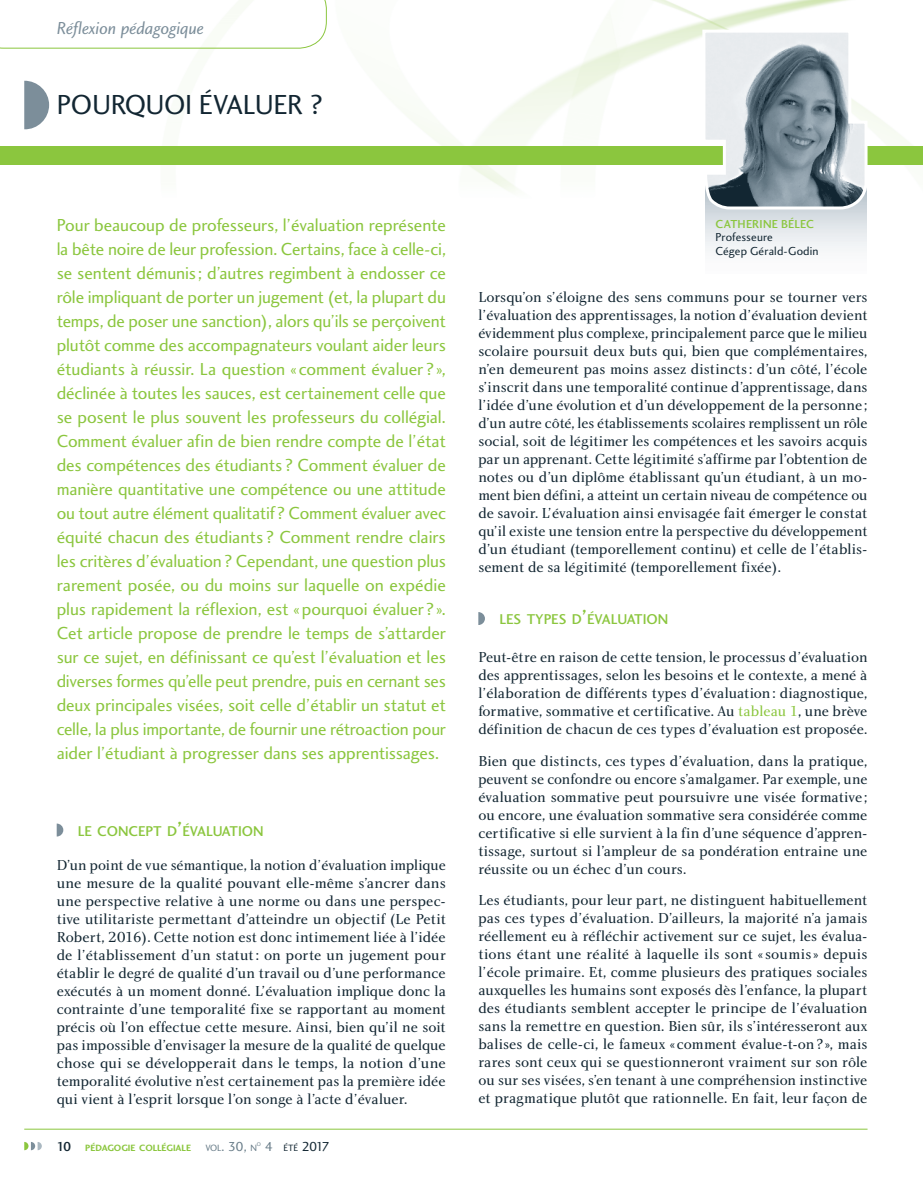
<style>
.page{position:relative;width:923px;height:1192px;background:#fff}
.page>*{position:absolute;margin:0;border:0;box-sizing:border-box;transform-origin:0 0}
.t1{font:28.5px "Charlotte Sans Book Plain";letter-spacing:-.01em;color:#122632}
.Intro__OK{font:18px/24px "Charlotte Sans Book Plain";letter-spacing:-.01em;color:#8bc63e;text-align:justify}
.t2{font:18px "Charlotte Sans Book Italic Plain";letter-spacing:-.01em;color:#7c8e9a}
.Article__OK{font:15px/18px "Charlotte Book Plain";color:#122632;text-align:justify}
.SousTitre__OK{font:14.7px "Charlotte Sans Medium Plain";color:#8bc63e}
.t3{font:13.5px "Charlotte Sans Book Plain";color:#122632}
.Photo{font:12px/13.5px "Charlotte Sans Book Plain";letter-spacing:.01em;color:#122632}
.t4{font:9.45px "Charlotte Sans Bold Plain";color:#8bc63e}
.t5{font:9.45px "Charlotte Sans Book Plain";color:#687c88}
.t6{font:5.55px "Charlotte Sans Book Plain";color:#687c88}
.s1{font-size:21px}
.s2{font-family:"Charlotte Sans Medium Plain";font-size:13.5px;color:#122632}
.s3{font-size:13.5px}
.s4{color:#687c88}
.s5{font-size:9.45px}
.s6{font-family:"Charlotte Sans Medium Plain";color:#8bc63e}
.s7{color:#8bc63e}
</style>
<div class="page">
<img style="left:0;top:0;width:913px;height:192px">
<svg style="left:24px;top:81px;width:25px;height:49px"></svg>
<div style="left:0;top:146px;width:922px;height:19px;background:#8bc63e"></div>
<hr style="left:24px;top:1129px;width:843px;height:1px;background:#8bc63e">
<svg style="left:24px;top:1142px;width:18px;height:8px"></svg>
<svg style="left:57px;top:823px;width:6px;height:14px"></svg>
<svg style="left:478px;top:612px;width:6px;height:13px"></svg>
<svg style="left:705px;top:211px;width:160px;height:40px"></svg>
<svg style="left:700px;top:28px;width:168px;height:183px"></svg>
<svg style="left:0;top:0;width:326px;height:48px"></svg>
<p class="t2" style="left:57px;top:17px;width:149px">Réflexion pédagogique</p>
<p class="t1" style="left:57px;top:88px;width:267px">POURQUOI ÉVALUER ?</p>
<p class="Intro__OK" style="left:57px;top:212px;width:390px">Pour beaucoup de professeurs, l’évaluation représente la bête noire de leur profession. Certains, face à celle-ci, se sentent démunis ; d’autres regimbent à endosser ce rôle impliquant de porter un jugement (et, la plupart du temps, de poser une sanction), alors qu’ils se perçoivent plutôt comme des accompagnateurs voulant aider leurs étudiants à réussir. La question « comment évaluer ? », déclinée à toutes les sauces, est certainement celle que se posent le plus souvent les professeurs du collégial.<br>Comment évaluer afin de bien rendre compte de l’état des compétences des étudiants ? Comment évaluer de manière quantitative une compétence ou une attitude ou tout autre élément qualitatif? Comment évaluer avec équité chacun des étudiants ? Comment rendre clairs les critères d’évaluation? Cependant, une question plus rarement posée, ou du moins sur laquelle on expédie plus rapidement la réflexion, est «pourquoi évaluer ? ».<br>Cet article propose de prendre le temps de s’attarder sur ce sujet, en définissant ce qu’est l’évaluation et les diverses formes qu’elle peut prendre, puis en cernant ses deux principales visées, soit celle d’établir un statut et celle, la plus importante, de fournir une rétroaction pour aider l’étudiant à progresser dans ses apprentissages.</p>
<p class="SousTitre__OK" style="left:78px;top:822px;width:187px">LE CONCEPT D<span class="s1">’</span>ÉVALUATION</p>
<p class="Article__OK" style="left:57px;top:856px;width:390px">D’un point de vue sémantique, la notion d’évaluation implique une mesure de la qualité pouvant elle-même s’ancrer dans une perspective relative à une norme ou dans une perspec&shy;tive utilitariste permettant d’atteindre un objectif (Le Petit Robert, 2016). Cette notion est donc intimement liée à l’idée de l’établissement d’un statut: on porte un jugement pour établir le degré de qualité d’un travail ou d’une performance exécutés à un moment donné. L’évaluation implique donc la contrainte d’une temporalité fixe se rapportant au moment précis où l’on effectue cette mesure. Ainsi, bien qu’il ne soit pas impossible d’envisager la mesure de la qualité de quelque chose qui se développerait dans le temps, la notion d’une temporalité évolutive n’est certainement pas la première idée qui vient à l’esprit lorsque l’on songe à l’acte d’évaluer.</p>
<p class="t4" style="left:57px;top:1142px;width:136px"><span class="s2">10</span> PÉDAGOGIE COLLÉGIALE</p>
<p class="t5" style="left:205px;top:1142px;width:53px">VOL<span class="s3">. 30,</span> N</p>
<p class="t6" style="left:257px;top:1141px;width:6px">O</p>
<p class="t3" style="left:264px;top:1138px;width:67px"><span class="s4">4</span> <span class="s5">ÉTÉ</span> 2017</p>
<p class="Photo" style="left:715px;top:217px;width:105px"><span class="s6">CATHERINE BÉLEC<br></span>Professeure<br>Cégep Gérald-Godin</p>
<p class="Article__OK" style="left:478px;top:288px;width:390px">Lorsqu’on s’éloigne des sens communs pour se tourner vers l’évaluation des apprentissages, la notion d’évaluation devient évidemment plus complexe, principalement parce que le milieu scolaire poursuit deux buts qui, bien que complémentaires, n’en demeurent pas moins assez distincts: d’un côté, l’école s’inscrit dans une temporalité continue d’apprentissage, dans l’idée d’une évolution et d’un développement de la personne ; d’un autre côté, les établissements scolaires remplissent un rôle social, soit de légitimer les compétences et les savoirs acquis par un apprenant. Cette légitimité s’affirme par l’obtention de notes ou d’un diplôme établissant qu’un étudiant, à un mo&shy;ment bien défini, a atteint un certain niveau de compétence ou de savoir. L’évaluation ainsi envisagée fait émerger le constat qu’il existe une tension entre la perspective du développement d’un étudiant (temporellement continu) et celle de l’établis&shy;sement de sa légitimité (temporellement fixée).</p>
<p class="SousTitre__OK" style="left:499px;top:611px;width:170px">LES TYPES D<span class="s1">’</span>ÉVALUATION</p>
<p class="Article__OK" style="left:478px;top:648px;width:390px">Peut-être en raison de cette tension, le processus d’évaluation des apprentissages, selon les besoins et le contexte, a mené à l’élaboration de différents types d’évaluation: diagnostique, formative, sommative et certificative. Au <span class="s7">tableau 1</span>, une brève définition de chacun de ces types d’évaluation est proposée.</p>
<p class="Article__OK" style="left:478px;top:751px;width:390px">Bien que distincts, ces types d’évaluation, dans la pratique, peuvent se confondre ou encore s’amalgamer. Par exemple, une évaluation sommative peut poursuivre une visée formative ; ou encore, une évaluation sommative sera considérée comme certificative si elle survient à la fin d’une séquence d’appren&shy;tissage, surtout si l’ampleur de sa pondération entraine une réussite ou un échec d’un cours.</p>
<p class="Article__OK" style="left:478px;top:891px;width:390px">Les étudiants, pour leur part, ne distinguent habituellement pas ces types d’évaluation. D’ailleurs, la majorité n’a jamais réellement eu à réfléchir activement sur ce sujet, les évalua&shy;tions étant une réalité à laquelle ils sont «soumis» depuis l’école primaire. Et, comme plusieurs des pratiques sociales auxquelles les humains sont exposés dès l’enfance, la plupart des étudiants semblent accepter le principe de l’évaluation sans la remettre en question. Bien sûr, ils s’intéresseront aux balises de celle-ci, le fameux « comment évalue-t-on? », mais rares sont ceux qui se questionneront vraiment sur son rôle ou sur ses visées, s’en tenant à une compréhension instinctive et pragmatique plutôt que rationnelle. En fait, leur façon de</p>
</div>
